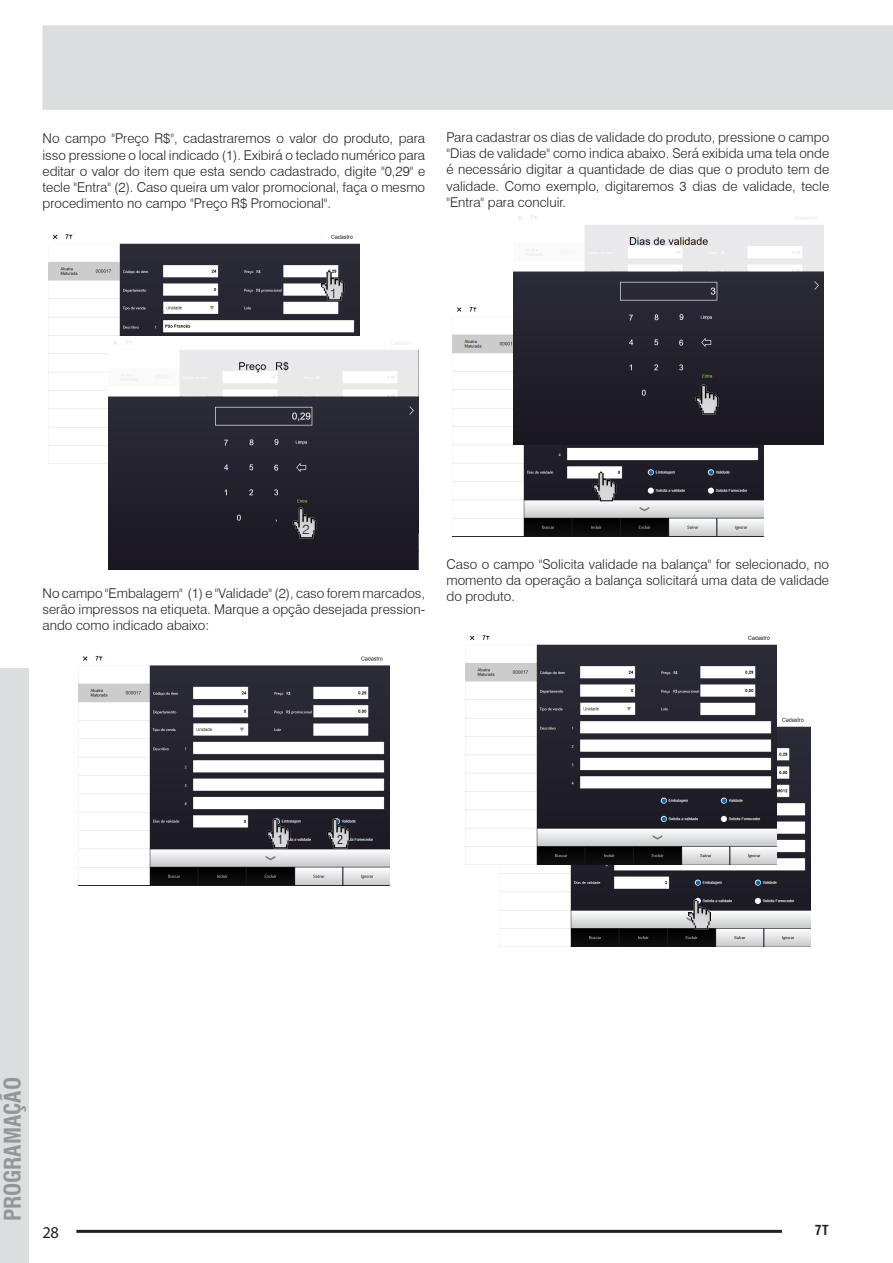
<style>
.page{position:relative;width:893px;height:1263px;background:#fff}
.page>*{position:absolute;margin:0;border:0;box-sizing:border-box;transform-origin:0 0}
.t1{font:700 condensed 22.5px "Swiss 721 BT";color:#939598}
.t2{font:16.5px "Myriad Pro";color:#231f20}
.t3{font:300 13.5px/16.2px "Swiss 721 BT";color:#231f20;text-align:justify}
.t4{font:700 condensed 13.5px "Swiss 721 BT";color:#231f20}
.Texto_Normal_Esq__-_Tabela_-_cópia{font:condensed 12px "Swiss 721 BT";color:#231f20}
</style>
<div class="page">
<div style="left:43px;top:25px;width:850px;height:85px;background:#dcdddf"></div>
<div style="left:0;top:668px;width:29px;height:595px;background:#dcdddf"></div>
<hr style="left:76px;top:1230px;width:706px;height:3px;background:#231f20">
<img style="left:49px;top:234px;width:310px;height:212px">
<img style="left:108px;top:337px;width:311px;height:233px">
<img style="left:309px;top:269px;width:46px;height:34px">
<img style="left:282px;top:506px;width:45px;height:34px">
<img style="left:79px;top:656px;width:310px;height:229px">
<img style="left:256px;top:816px;width:46px;height:34px">
<img style="left:315px;top:816px;width:46px;height:34px">
<img style="left:453px;top:307px;width:310px;height:229px">
<img style="left:513px;top:215px;width:311px;height:229px">
<img style="left:581px;top:469px;width:46px;height:35px">
<img style="left:684px;top:383px;width:46px;height:34px">
<img style="left:500px;top:713px;width:310px;height:233px">
<img style="left:466px;top:635px;width:310px;height:229px">
<img style="left:677px;top:897px;width:46px;height:34px">
<p class="t3" style="left:43px;top:130px;width:384px">No campo "Preço R$", cadastraremos o valor do produto, para isso pressione o local indicado (1). Exibirá o teclado numérico para editar o valor do item que esta sendo cadastrado, digite "0,29" e tecle "Entra" (2). Caso queira um valor promocional, faça o mesmo procedimento no campo "Preço R$ Promocional".</p>
<p class="t3" style="left:446px;top:129px;width:384px">Para cadastrar os dias de validade do produto, pressione o campo "Dias de validade" como indica abaixo. Será exibida uma tela onde é necessário digitar a quantidade de dias que o produto tem de validade. Como exemplo, digitaremos 3 dias de validade, tecle "Entra" para concluir.</p>
<p class="t3" style="left:330px;top:285px;width:9px">1</p>
<p class="t3" style="left:302px;top:521px;width:9px">2</p>
<p class="t3" style="left:43px;top:585px;width:384px">No campo "Embalagem" (1) e "Validade" (2), caso forem marcados, serão impressos na etiqueta. Marque a opção desejada pression&shy;ando como indicado abaixo:</p>
<p class="t3" style="left:446px;top:556px;width:384px">Caso o campo "Solicita validade na balança" for selecionado, no momento da operação a balança solicitará uma data de validade do produto.</p>
<p class="Texto_Normal_Esq__-_Tabela_-_cópia" style="left:277px;top:832px;width:7px">1</p>
<p class="Texto_Normal_Esq__-_Tabela_-_cópia" style="left:337px;top:832px;width:7px">2</p>
<h1 class="t1" style="left:-1px;top:1221px;width:146px;rotate:-90deg">PROGRAMAÇÃO</h1>
<p class="t2" style="left:43px;top:1222px;width:18px">28</p>
<p class="t4" style="left:815px;top:1222px;width:15px">7T</p>
</div>
